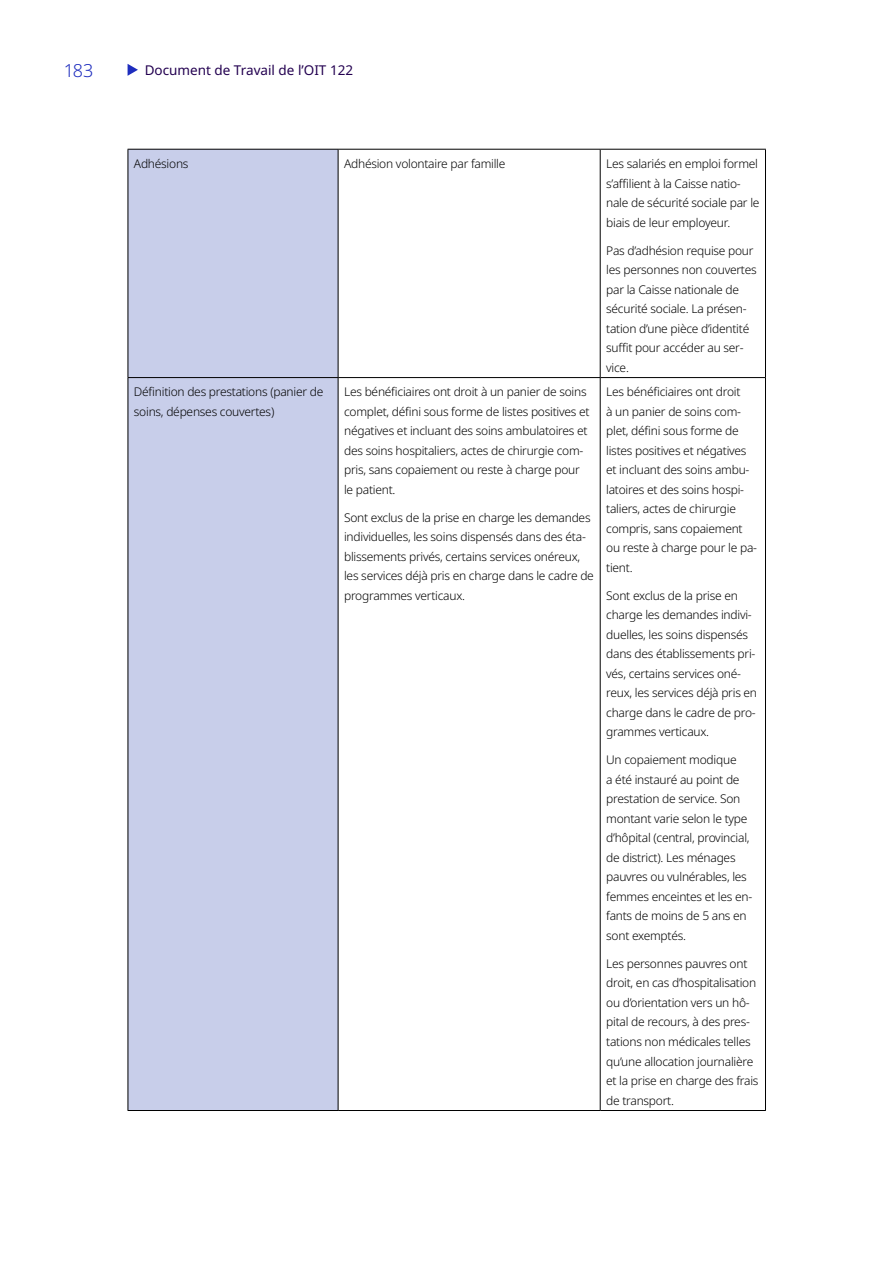
<style>
.page{position:relative;width:893px;height:1263px;background:#fff}
.page>*{position:absolute;margin:0;border:0;box-sizing:border-box;transform-origin:0 0}
.t1{font:300 18px "Noto Sans";color:#1e2dbe}
.t2{font:13.5px "Noto Sans";color:#230050}
.C_Table{font:300 12px/19.5px "Noto Sans";letter-spacing:-.02em;color:#000}
</style>
<div class="page">
<svg style="left:128px;top:64px;width:10px;height:12px"></svg>
<div style="left:129px;top:150px;width:209px;height:960px;background:#c8ceea"></div>
<hr style="left:128px;top:150px;width:1px;height:227px;background:#000">
<hr style="left:128px;top:378px;width:1px;height:732px;background:#000">
<hr style="left:128px;top:149px;width:210px;height:1px;background:#000">
<hr style="left:338px;top:149px;width:262px;height:1px;background:#000">
<hr style="left:338px;top:150px;width:1px;height:227px;background:#000">
<hr style="left:600px;top:149px;width:166px;height:1px;background:#000">
<hr style="left:600px;top:150px;width:1px;height:227px;background:#000">
<hr style="left:765px;top:150px;width:1px;height:227px;background:#000">
<hr style="left:128px;top:377px;width:210px;height:1px;background:#000">
<hr style="left:338px;top:377px;width:262px;height:1px;background:#000">
<hr style="left:338px;top:378px;width:1px;height:732px;background:#000">
<hr style="left:600px;top:377px;width:166px;height:1px;background:#000">
<hr style="left:600px;top:378px;width:1px;height:732px;background:#000">
<hr style="left:765px;top:378px;width:1px;height:732px;background:#000">
<hr style="left:128px;top:1110px;width:210px;height:1px;background:#000">
<hr style="left:338px;top:1110px;width:262px;height:1px;background:#000">
<hr style="left:600px;top:1110px;width:166px;height:1px;background:#000">
<h1 class="t1" style="left:64px;top:57px;width:31px">183</h1>
<p class="t2" style="left:145px;top:60px;width:210px">Document de Travail de l’OIT 122</p>
<p class="C_Table" style="left:134px;top:154px;width:56px">Adhésions</p>
<p class="C_Table" style="left:344px;top:154px;width:163px">Adhésion volontaire par famille</p>
<p class="C_Table" style="left:606px;top:154px;width:155px">Les salariés en emploi formel s’affilient à la Caisse natio&shy;nale de sécurité sociale par le biais de leur employeur.</p>
<p class="C_Table" style="left:606px;top:241px;width:152px">Pas d’adhésion requise pour les personnes non couvertes par la Caisse nationale de sécurité sociale. La présen&shy;tation d’une pièce d’identité suffit pour accéder au ser&shy;vice.</p>
<p class="C_Table" style="left:134px;top:383px;width:191px">Définition des prestations (panier de soins, dépenses couvertes)</p>
<p class="C_Table" style="left:344px;top:383px;width:247px">Les bénéficiaires ont droit à un panier de soins complet, défini sous forme de listes positives et négatives et incluant des soins ambulatoires et des soins hospitaliers, actes de chirurgie com&shy;pris, sans copaiement ou reste à charge pour le patient.</p>
<p class="C_Table" style="left:344px;top:508px;width:251px">Sont exclus de la prise en charge les demandes individuelles, les soins dispensés dans des éta&shy;blissements privés, certains services onéreux, les services déjà pris en charge dans le cadre de programmes verticaux.</p>
<p class="C_Table" style="left:606px;top:383px;width:152px">Les bénéficiaires ont droit<br>à un panier de soins com&shy;plet, défini sous forme de listes positives et négatives et incluant des soins ambu&shy;latoires et des soins hospi&shy;taliers, actes de chirurgie compris, sans copaiement ou reste à charge pour le pa&shy;tient.</p>
<p class="C_Table" style="left:606px;top:586px;width:152px">Sont exclus de la prise en charge les demandes indivi&shy;duelles, les soins dispensés dans des établissements pri&shy;vés, certains services oné&shy;reux, les services déjà pris en charge dans le cadre de pro&shy;grammes verticaux.</p>
<p class="C_Table" style="left:606px;top:751px;width:148px">Un copaiement modique<br>a été instauré au point de prestation de service. Son montant varie selon le type d’hôpital (central, provincial, de district). Les ménages pauvres ou vulnérables, les femmes enceintes et les en&shy;fants de moins de 5 ans en sont exemptés.</p>
<p class="C_Table" style="left:606px;top:954px;width:154px">Les personnes pauvres ont droit, en cas d’hospitalisation ou d’orientation vers un hô&shy;pital de recours, à des pres&shy;tations non médicales telles qu’une allocation journalière et la prise en charge des frais de transport.</p>
</div>
